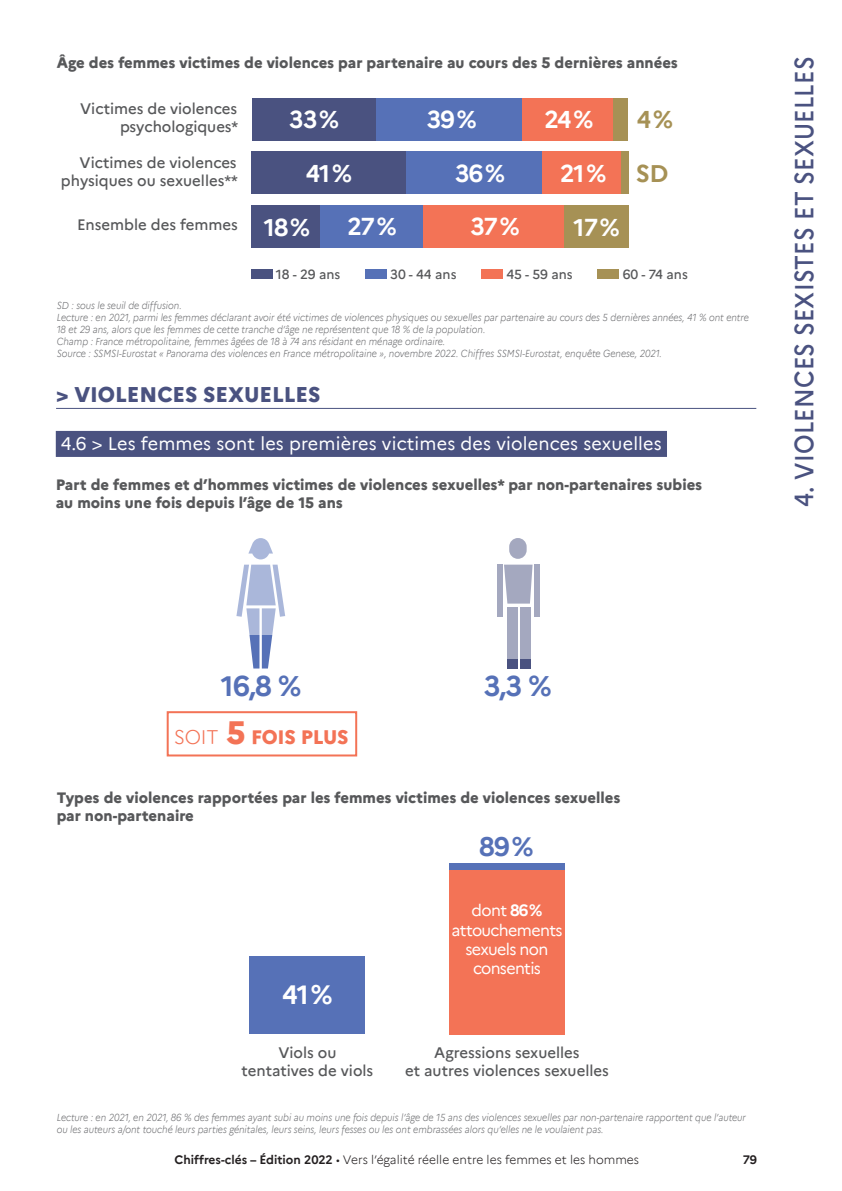
<style>
.page{position:relative;width:842px;height:1191px;background:#fff}
.page>*{position:absolute;margin:0;border:0;box-sizing:border-box;transform-origin:0 0}
.t1{font:700 28px "Marianne";color:#5671b7}
.t2{font:700 26.2px "Marianne";color:#5671b7}
.t3{font:700 26.2px "Marianne";color:#fff}
.t4{font:500 26px "Marianne";letter-spacing:.01em;color:#4a5280;scale:.9 1}
.t5{font:700 24px "Marianne";letter-spacing:-.04em;color:#fff}
.t6{font:700 24px "Marianne";color:#a69155}
.t7{font:800 21px "Marianne";color:#4a5280}
.t8{font:800 19.4px "Marianne";letter-spacing:-.01em;color:#f37356}
.H1_1{font:18px "Marianne";letter-spacing:.01em;color:#fff}
.t9{font:16px/19.2px "Marianne";letter-spacing:-.04em;color:#fff;text-align:center}
.t10{font:800 15px/18px "Marianne";color:#57585a}
.t11{font:500 15px/18px "Marianne";color:#57585a;text-align:right}
.t12{font:500 13px "Marianne";color:#57585a}
.t13{font:300 12px "Marianne";color:#231f20}
.t14{font:700 12px "Marianne";color:#231f20}
.Sources{font:italic 300 10px/12px "Marianne";color:#6c6d70;scale:.91 1}
.s1{font-weight:300}
.s2{font-size:31.8px}
.s3{font-weight:700}
</style>
<div class="page">
<hr style="left:56px;top:408px;width:700px;height:1px;background:#4a5280">
<div style="left:56px;top:431px;width:611px;height:26px;background:#4a5280"></div>
<div style="left:613px;top:98px;width:15px;height:42px;background:#a69155"></div>
<div style="left:522px;top:98px;width:91px;height:42px;background:#f37356"></div>
<div style="left:376px;top:98px;width:146px;height:42px;background:#5671b7"></div>
<div style="left:252px;top:98px;width:124px;height:42px;background:#4a5280"></div>
<div style="left:621px;top:151px;width:7px;height:43px;background:#a69155"></div>
<div style="left:542px;top:151px;width:79px;height:43px;background:#f37356"></div>
<div style="left:406px;top:151px;width:136px;height:43px;background:#5671b7"></div>
<div style="left:252px;top:151px;width:154px;height:43px;background:#4a5280"></div>
<div style="left:564px;top:205px;width:64px;height:43px;background:#a69155"></div>
<div style="left:423px;top:205px;width:141px;height:43px;background:#f37356"></div>
<div style="left:320px;top:205px;width:103px;height:43px;background:#5671b7"></div>
<div style="left:252px;top:205px;width:68px;height:43px;background:#4a5280"></div>
<div style="left:251px;top:269px;width:21px;height:9px;background:#4a5280"></div>
<div style="left:365px;top:269px;width:22px;height:9px;background:#5671b7"></div>
<div style="left:481px;top:269px;width:22px;height:9px;background:#f37356"></div>
<div style="left:597px;top:269px;width:22px;height:9px;background:#a69155"></div>
<svg style="left:249px;top:634px;width:24px;height:34px"></svg>
<svg style="left:236px;top:538px;width:50px;height:96px"></svg>
<div style="left:507px;top:606px;width:11px;height:62px;background:#4a5280"></div>
<div style="left:520px;top:606px;width:10px;height:62px;background:#4a5280"></div>
<svg style="left:497px;top:538px;width:43px;height:120px;fill:#a4a8bf"></svg>
<div style="left:167px;top:711px;width:190px;height:45px;border:2px solid #f37356"></div>
<div style="left:249px;top:956px;width:116px;height:78px;background:#5671b7"></div>
<div style="left:449px;top:862px;width:115px;height:172px;background:#5671b7"></div>
<div style="left:449px;top:870px;width:115px;height:164px;background:#f37356"></div>
<p class="t10" style="left:57px;top:52px;width:622px">Âge des femmes victimes de violences par partenaire au cours des 5 dernières années</p>
<p class="t11" style="left:80px;top:99px;width:160px">Victimes de violences psychologiques*</p>
<p class="t11" style="left:61px;top:152px;width:178px">Victimes de violences physiques ou sexuelles**</p>
<p class="t11" style="left:77px;top:215px;width:162px">Ensemble des femmes</p>
<p class="t5" style="left:289px;top:101px;width:51px">33%</p>
<p class="t5" style="left:427px;top:101px;width:51px">39%</p>
<p class="t5" style="left:545px;top:101px;width:50px">24%</p>
<p class="t6" style="left:637px;top:101px;width:38px">4%</p>
<p class="t5" style="left:306px;top:154px;width:48px">41%</p>
<p class="t5" style="left:455px;top:154px;width:51px">36%</p>
<p class="t5" style="left:560px;top:154px;width:48px">21%</p>
<p class="t6" style="left:636px;top:155px;width:34px">SD</p>
<p class="t5" style="left:264px;top:209px;width:48px">18%</p>
<p class="t5" style="left:347px;top:208px;width:51px">27%</p>
<p class="t5" style="left:470px;top:208px;width:51px">37%</p>
<p class="t5" style="left:574px;top:209px;width:48px">17%</p>
<p class="t12" style="left:276px;top:264px;width:66px">18 - 29 ans</p>
<p class="t12" style="left:390px;top:264px;width:68px">30 - 44 ans</p>
<p class="t12" style="left:506px;top:264px;width:68px">45 - 59 ans</p>
<p class="t12" style="left:623px;top:264px;width:67px">60 - 74 ans</p>
<p class="Sources" style="left:57px;top:298px;width:139px">SD : sous le seuil de diffusion.</p>
<p class="Sources" style="left:57px;top:310px;width:762px">Lecture : en 2021, parmi les femmes déclarant avoir été victimes de violences physiques ou sexuelles par partenaire au cours des 5 dernières années, 41 % ont entre<br>18 et 29 ans, alors que les femmes de cette tranche d’âge ne représentent que 18 % de la population.</p>
<p class="Sources" style="left:57px;top:334px;width:429px">Champ : France métropolitaine, femmes âgées de 18 à 74 ans résidant en ménage ordinaire.</p>
<p class="Sources" style="left:57px;top:346px;width:666px">Source : SSMSI-Eurostat « Panorama des violences en France métropolitaine », novembre 2022. Chiffres SSMSI-Eurostat, enquête Genese, 2021.</p>
<p class="t7" style="left:56px;top:378px;width:266px">&gt; VIOLENCES SEXUELLES</p>
<p class="H1_1" style="left:61px;top:429px;width:602px">4.6 &gt; Les femmes sont les premières victimes des violences sexuelles</p>
<p class="t10" style="left:56px;top:475px;width:648px">Part de femmes et d’hommes victimes de violences sexuelles* par non-partenaires subies au moins une fois depuis l’âge de 15 ans</p>
<h3 class="t4" style="left:784px;top:507px;width:502px;rotate:-90deg">4. VIOLENCES SEXISTES ET SEXUELLES</h3>
<p class="t1" style="left:221px;top:664px;width:82px">16,8 %</p>
<p class="t1" style="left:484px;top:664px;width:70px">3,3 %</p>
<p class="t8" style="left:174px;top:722px;width:176px"><span class="s1">SOIT</span> <span class="s2">5</span> FOIS PLUS</p>
<p class="t10" style="left:57px;top:787px;width:565px">Types de violences rapportées par les femmes victimes de violences sexuelles par non-partenaire</p>
<p class="t2" style="left:479px;top:826px;width:56px">89%</p>
<p class="t3" style="left:282px;top:974px;width:52px">41%</p>
<p class="t11" style="left:278px;top:1042px;width:60px">Viols ou</p>
<p class="t11" style="left:241px;top:1060px;width:133px">tentatives de viols</p>
<p class="t9" style="left:472px;top:899px;width:72px">dont <span class="s3">86%</span></p>
<p class="t9" style="left:452px;top:919px;width:112px">attouchements sexuels non consentis</p>
<p class="t11" style="left:434px;top:1042px;width:147px">Agressions sexuelles</p>
<p class="t11" style="left:405px;top:1060px;width:205px">et autres violences sexuelles</p>
<p class="Sources" style="left:57px;top:1110px;width:759px">Lecture : en 2021, en 2021, 86 % des femmes ayant subi au moins une fois depuis l’âge de 15 ans des violences sexuelles par non-partenaire rapportent que l’auteur ou les auteurs a/ont touché leurs parties génitales, leurs seins, leurs fesses ou les ont embrassées alors qu’elles ne le voulaient pas.</p>
<p class="t13" style="left:175px;top:1150px;width:466px"><span class="s3">Chiffres-clés – Édition 2022</span> • Vers l’égalité réelle entre les femmes et les hommes</p>
<p class="t14" style="left:743px;top:1150px;width:16px">79</p>
</div>
